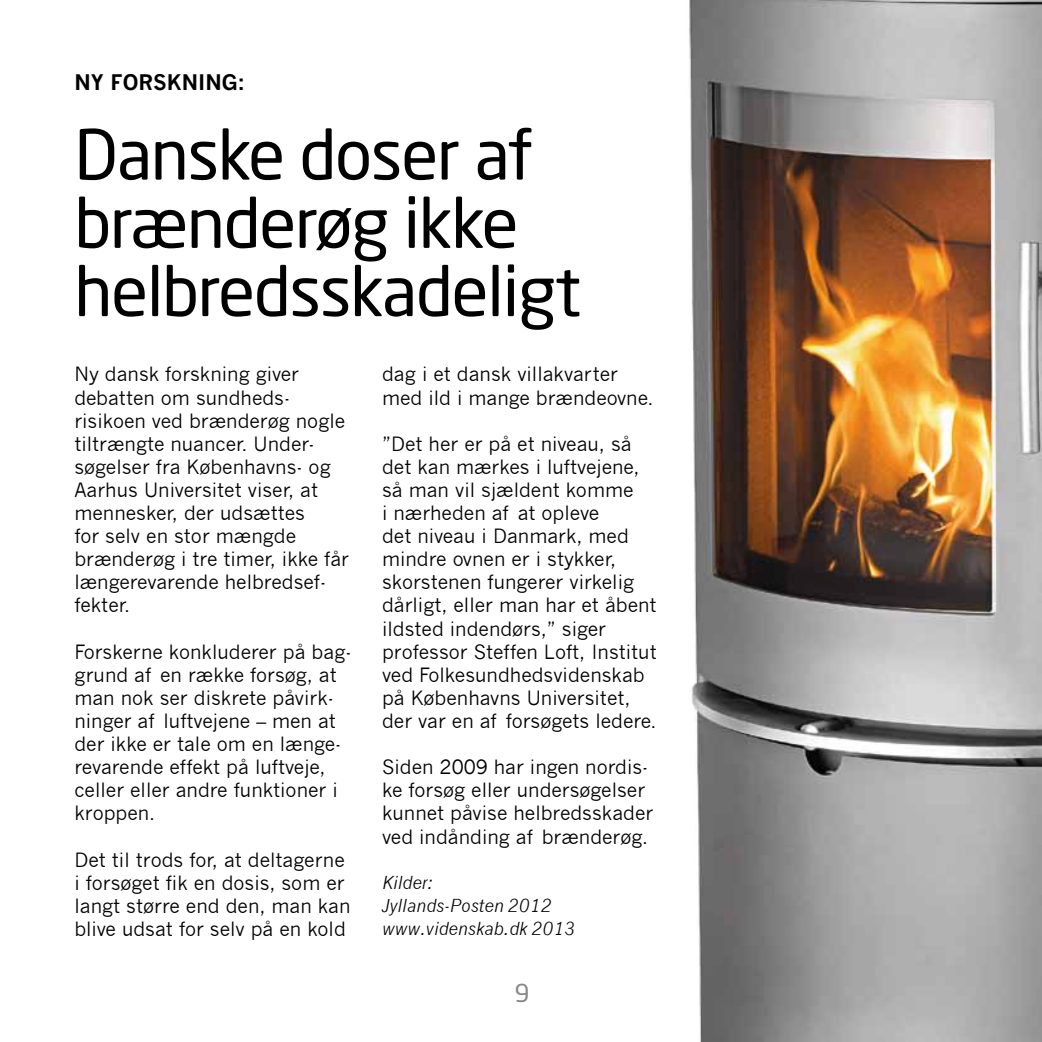
<style>
.page{position:relative;width:1042px;height:1042px;background:#fff}
.page>*{position:absolute;margin:0;border:0;box-sizing:border-box;transform-origin:0 0}
.t1{font:68.25px/68.2px "Neo Sans Std";letter-spacing:-.02em;color:#000}
.t2{font:24.5px "Neo Sans Std";color:#878787}
.t3{font:700 21px "News Gothic";color:#000}
.t4{font:19.25px/23.1px "News Gothic";color:#000}
.t5{font:italic 17.5px/22.8px "News Gothic";color:#000}
</style>
<div class="page">
<img style="left:689px;top:0;width:353px;height:1042px">
<p class="t3" style="left:74px;top:70px;width:172px">NY FORSKN ING:</p>
<h1 class="t1" style="left:74px;top:119px;width:508px">Danske doser af brænderøg ikke helbredsskadeligt</h1>
<p class="t4" style="left:74px;top:363px;width:276px">Ny dansk forskning giver debatten om sundheds&shy;risikoen ved brænderøg nogle tiltrængte nuancer. Under&shy;søgelser fra Københavns- og<br>Aarhus Universitet viser, at mennesker, der udsættes<br>for selv en stor mængde brænderøg i tre timer, ikke får længerevarende helbredsef&shy;fekter.</p>
<p class="t4" style="left:74px;top:640px;width:278px">Forskerne konkluderer på bag&shy;grund af en række forsøg, at man nok ser diskrete påvirk&shy;ninger af luftvejene – men at der ikke er tale om en længe&shy;revarende effekt på luftveje, celler eller andre funktioner i kroppen.</p>
<p class="t4" style="left:74px;top:848px;width:278px">Det til trods for, at deltagerne i forsøget fik en dosis, som er langt større end den, man kan blive udsat for selv på en kold</p>
<p class="t4" style="left:382px;top:363px;width:273px">dag i et dansk villakvarter med ild i mange brændeovne.</p>
<p class="t4" style="left:382px;top:432px;width:276px">”Det her er på et niveau, så det kan mærkes i luftvejene, så man vil sjældent komme<br>i nærheden af at opleve<br>det niveau i Danmark, med mindre ovnen er i stykker, skorstenen fungerer virkelig dårligt, eller man har et åbent ildsted indendørs,” siger professor Steffen Loft, Institut ved Folkesundhedsvidenskab på Københavns Universitet, der var en af forsøgets ledere.</p>
<p class="t4" style="left:382px;top:756px;width:273px">Siden 2009 har ingen nordis&shy;ke forsøg eller undersøgelser kunnet påvise helbredsskader ved indånding af brænderøg.</p>
<p class="t5" style="left:382px;top:871px;width:195px">Kilder:<br>Jyllands-Posten 2012 www.videnskab.dk 2013</p>
<p class="t2" style="left:515px;top:978px;width:16px">9</p>
</div>
